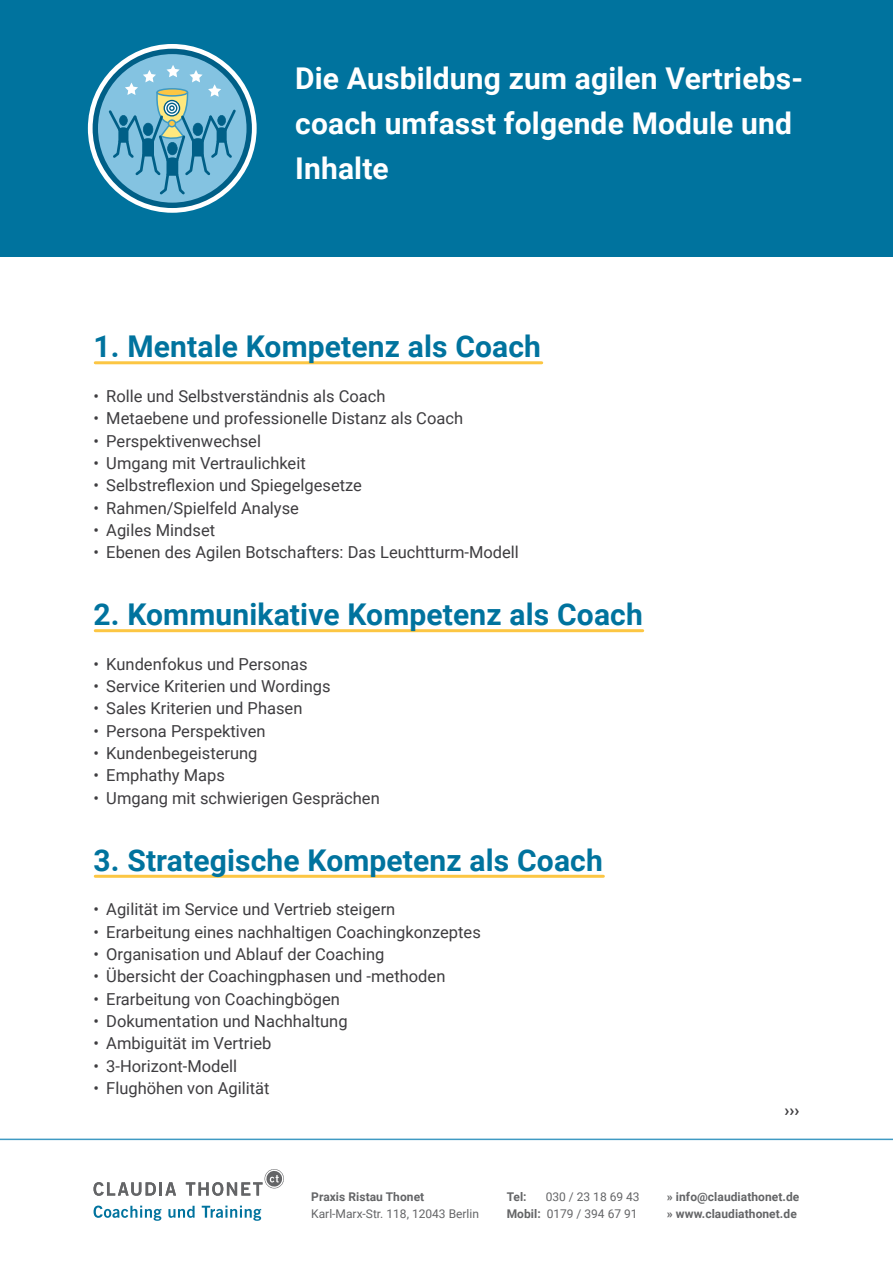
<style>
.page{position:relative;width:893px;height:1263px;background:#fff}
.page>*{position:absolute;margin:0;border:0;box-sizing:border-box;transform-origin:0 0}
.t1{font:700 30px "Roboto";letter-spacing:.005em;color:#00739e}
.t2{font:700 30px/44.7px "Roboto";letter-spacing:.005em;color:#fff}
.t3{font:16.5px "Roboto";color:#3e3d40}
.t4{font:700 16.5px "Roboto";color:#3e3d40}
.t5{font:700 12px/16.5px "Roboto";letter-spacing:.005em;color:#646567}
.t6{font:12px/16.5px "Roboto";color:#646567;text-align:right}
.s1{font-weight:700}
</style>
<div class="page">
<hr style="left:95px;top:629px;width:548px;height:3px;background:#fcc643">
<hr style="left:95px;top:875px;width:508px;height:3px;background:#fcc643">
<div style="left:0;top:0;width:893px;height:257px;background:#00739e"></div>
<hr style="left:0;top:1138px;width:893px;height:2px;background:#3f9ac3">
<svg style="left:94px;top:1182px;width:82px;height:14px"></svg>
<svg style="left:186px;top:1169px;width:98px;height:27px"></svg>
<svg style="left:94px;top:1205px;width:67px;height:16px"></svg>
<svg style="left:168px;top:1206px;width:27px;height:12px"></svg>
<svg style="left:202px;top:1205px;width:59px;height:16px"></svg>
<hr style="left:95px;top:361px;width:447px;height:3px;background:#fcc643">
<svg style="left:88px;top:44px;width:169px;height:169px"></svg>
<h1 class="t2" style="left:295px;top:55px;width:509px">Die Ausbildung zum agilen Vertriebs&shy;coach umfasst folgende Module und<br>Inhalte</h1>
<h1 class="t1" style="left:94px;top:325px;width:449px">1. Mentale Kompetenz als Coach</h1>
<p class="t3" style="left:94px;top:384px;width:294px">• Rolle und Selbstverständnis als Coach</p>
<p class="t3" style="left:94px;top:407px;width:371px">• Metaebene und professionelle Distanz als Coach</p>
<p class="t3" style="left:94px;top:429px;width:169px">• Perspektivenwechsel</p>
<p class="t3" style="left:94px;top:451px;width:214px">• Umgang mit Vertraulichkeit</p>
<p class="t3" style="left:94px;top:474px;width:270px">• Selbstreflexion und Spiegelgesetze</p>
<p class="t3" style="left:94px;top:496px;width:207px">• Rahmen/Spielfeld Analyse</p>
<p class="t3" style="left:94px;top:518px;width:123px">• Agiles Mindset</p>
<p class="t3" style="left:94px;top:541px;width:427px">• Ebenen des Agilen Botschafters: Das Leuchtturm-Modell</p>
<h1 class="t1" style="left:94px;top:593px;width:551px">2. Kommunikative Kompetenz als Coach</h1>
<p class="t3" style="left:94px;top:652px;width:216px">• Kundenfokus und Personas</p>
<p class="t3" style="left:94px;top:675px;width:239px">• Service Kriterien und Wordings</p>
<p class="t3" style="left:94px;top:697px;width:210px">• Sales Kriterien und Phasen</p>
<p class="t3" style="left:94px;top:719px;width:174px">• Persona Perspektiven</p>
<p class="t3" style="left:94px;top:742px;width:165px">• Kundenbegeisterung</p>
<p class="t3" style="left:94px;top:764px;width:133px">• Emphathy Maps</p>
<p class="t3" style="left:94px;top:786px;width:288px">• Umgang mit schwierigen Gesprächen</p>
<h1 class="t1" style="left:94px;top:839px;width:511px">3. Strategische Kompetenz als Coach</h1>
<p class="t3" style="left:94px;top:898px;width:303px">• Agilität im Service und Vertrieb steigern</p>
<p class="t3" style="left:94px;top:920px;width:389px">• Erarbeitung eines nachhaltigen Coachingkonzeptes</p>
<p class="t3" style="left:94px;top:942px;width:292px">• Organisation und Ablauf der Coaching</p>
<p class="t3" style="left:94px;top:965px;width:353px">• Übersicht der Coachingphasen und -methoden</p>
<p class="t3" style="left:94px;top:987px;width:248px">• Erarbeitung von Coachingbögen</p>
<p class="t3" style="left:94px;top:1009px;width:256px">• Dokumentation und Nachhaltung</p>
<p class="t3" style="left:94px;top:1032px;width:179px">• Ambiguität im Vertrieb</p>
<p class="t3" style="left:94px;top:1054px;width:145px">• 3-Horizont-Modell</p>
<p class="t3" style="left:94px;top:1076px;width:178px">• Flughöhen von Agilität</p>
<p class="t4" style="left:784px;top:1099px;width:16px">›››</p>
<p class="t5" style="left:311px;top:1188px;width:114px">Praxis Ristau Thonet</p>
<p class="t6" style="left:311px;top:1205px;width:169px">Karl-Marx-Str. 118, 12043 Berlin</p>
<p class="t6" style="left:507px;top:1188px;width:134px">030 / 23 18 69 43<br><span class="s1">Mobil:</span> 0179 / 394 67 91</p>
<p class="t5" style="left:667px;top:1188px;width:134px">» info@claudiathonet.de » www.claudiathonet.de</p>
<p class="t5" style="left:507px;top:1188px;width:21px">Tel:</p>
</div>
